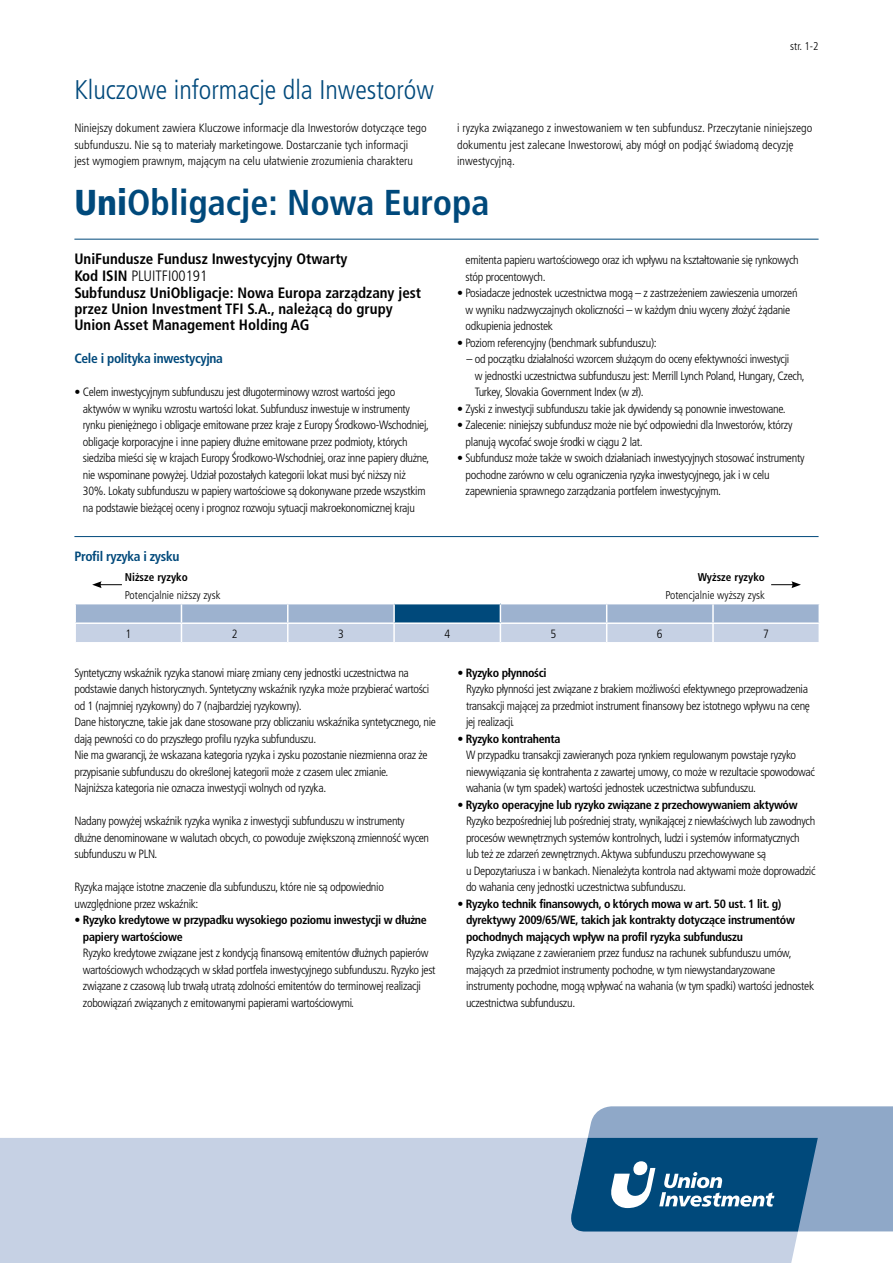
<style>
.page{position:relative;width:893px;height:1263px;background:#fff}
.page>*{position:absolute;margin:0;border:0;box-sizing:border-box;transform-origin:0 0}
.t1{font:700 condensed 36px "Frutiger LT Pro";color:#00497b}
.t2{font:300 condensed 27px "Frutiger LT Pro";color:#00497b}
.t3{font:700 condensed 15px/16.5px "Frutiger LT Pro";color:#000}
.t4{font:700 condensed 13.5px "Frutiger LT Pro";letter-spacing:-.025em;color:#00497b}
.t5{font:300 condensed 12px/16.5px "Frutiger LT Pro";letter-spacing:-.025em;color:#000}
.t6{font:300 condensed 12px/16.5px "Frutiger LT Pro";color:#000}
.t7{font:700 condensed 12px/16.5px "Frutiger LT Pro";letter-spacing:-.025em;color:#000}
.t8{font:300 condensed 11.25px "Frutiger LT Pro";color:#000}
.t9{font:700 condensed 11.25px "Frutiger LT Pro";color:#000}
.s1{font-weight:900}
.s2{font-weight:300}
.s3{font-weight:700}
</style>
<div class="page">
<div style="left:0;top:1138px;width:818px;height:125px;background:#c6d1e4"></div>
<svg style="left:568px;top:1106px;width:325px;height:125px"></svg>
<hr style="left:74px;top:239px;width:745px;height:1px;background:#00497b">
<hr style="left:74px;top:536px;width:745px;height:1px;background:#00497b">
<svg style="left:75px;top:604px;width:744px;height:39px"></svg>
<hr style="left:181px;top:622px;width:107px;height:2px;background:#fff">
<hr style="left:288px;top:622px;width:106px;height:2px;background:#fff">
<hr style="left:394px;top:622px;width:106px;height:2px;background:#fff">
<hr style="left:500px;top:622px;width:107px;height:2px;background:#fff">
<hr style="left:607px;top:622px;width:106px;height:2px;background:#fff">
<svg style="left:92px;top:581px;width:30px;height:7px"></svg>
<svg style="left:771px;top:581px;width:30px;height:7px"></svg>
<h2 class="t2" style="left:74px;top:74px;width:361px">Kluczowe informacje dla Inwestorów</h2>
<p class="t8" style="left:790px;top:39px;width:30px">str. 1-2</p>
<p class="t6" style="left:74px;top:120px;width:354px">Niniejszy dokument zawiera Kluczowe informacje dla Inwestorów dotyczące tego subfunduszu. Nie są to materiały marketingowe. Dostarczanie tych informacji<br>jest wymogiem prawnym, mającym na celu ułatwienie zrozumienia charakteru</p>
<p class="t6" style="left:457px;top:120px;width:357px">i ryzyka związanego z inwestowaniem w ten subfundusz. Przeczytanie niniejszego dokumentu jest zalecane Inwestorowi, aby mógł on podjąć świadomą decyzję inwestycyjną.</p>
<h1 class="t1" style="left:74px;top:181px;width:417px"><span class="s1">Uni</span>Obligacje: Nowa Europa</h1>
<p class="t3" style="left:74px;top:251px;width:348px">UniFundusze Fundusz Inwestycyjny Otwarty<br>Kod ISIN <span class="s2">PLUITFI00191<br></span>Subfundusz UniObligacje: Nowa Europa zarządzany jest przez Union Investment TFI S.A., należącą do grupy Union Asset Management Holding AG</p>
<p class="t4" style="left:74px;top:350px;width:150px">Cele i polityka inwestycyjna</p>
<p class="t5" style="left:83px;top:384px;width:348px;text-indent:-9px">• Celem inwestycyjnym subfunduszu jest długoterminowy wzrost wartości jego aktywów w wyniku wzrostu wartości lokat. Subfundusz inwestuje w instrumenty rynku pieniężnego i obligacje emitowane przez kraje z Europy Środkowo-Wschodniej, obligacje korporacyjne i inne papiery dłużne emitowane przez podmioty, których siedziba mieści się w krajach Europy Środkowo-Wschodniej, oraz inne papiery dłużne, nie wspominane powyżej. Udział pozostałych kategorii lokat musi być niższy niż 30%. Lokaty subfunduszu w papiery wartościowe są dokonywane przede wszystkim na podstawie bieżącej oceny i prognoz rozwoju sytuacji makroekonomicznej kraju</p>
<p class="t5" style="left:466px;top:252px;width:335px">emitenta papieru wartościowego oraz ich wpływu na kształtowanie się rynkowych stóp procentowych.</p>
<p class="t5" style="left:466px;top:285px;width:333px;text-indent:-9px">• Posiadacze jednostek uczestnictwa mogą – z zastrzeżeniem zawieszenia umorzeń w wyniku nadzwyczajnych okoliczności – w każdym dniu wyceny złożyć żądanie odkupienia jednostek</p>
<p class="t5" style="left:457px;top:334px;width:201px">• Poziom referencyjny (benchmark subfunduszu):</p>
<p class="t5" style="left:475px;top:351px;width:332px;text-indent:-8px">– od początku działalności wzorcem służącym do oceny efektywności inwestycji<br>w jednostki uczestnictwa subfunduszu jest: Merrill Lynch Poland, Hungary, Czech,<br>Turkey, Slovakia Government Index (w zł).</p>
<p class="t5" style="left:457px;top:400px;width:330px">• Zyski z inwestycji subfunduszu takie jak dywidendy są ponownie inwestowane.</p>
<p class="t5" style="left:466px;top:417px;width:328px;text-indent:-9px">• Zalecenie: niniejszy subfundusz może nie być odpowiedni dla Inwestorów, którzy planują wycofać swoje środki w ciągu 2 lat.</p>
<p class="t5" style="left:466px;top:450px;width:340px;text-indent:-9px">• Subfundusz może także w swoich działaniach inwestycyjnych stosować instrumenty pochodne zarówno w celu ograniczenia ryzyka inwestycyjnego, jak i w celu zapewnienia sprawnego zarządzania portfelem inwestycyjnym.</p>
<p class="t4" style="left:74px;top:548px;width:107px">Profil ryzyka i zysku</p>
<p class="t9" style="left:125px;top:571px;width:65px">Niższe ryzyko</p>
<p class="t8" style="left:125px;top:589px;width:97px">Potencjalnie niższy zysk</p>
<p class="t9" style="left:698px;top:571px;width:69px">Wyższe ryzyko</p>
<p class="t8" style="left:665px;top:589px;width:101px">Potencjalnie wyższy zysk</p>
<p class="t5" style="left:125px;top:625px;width:7px">1</p>
<p class="t5" style="left:232px;top:625px;width:7px">2</p>
<p class="t5" style="left:338px;top:625px;width:7px">3</p>
<p class="t5" style="left:444px;top:625px;width:7px">4</p>
<p class="t5" style="left:551px;top:625px;width:7px">5</p>
<p class="t5" style="left:657px;top:625px;width:7px">6</p>
<p class="t5" style="left:763px;top:625px;width:7px">7</p>
<p class="t5" style="left:74px;top:664px;width:363px">Syntetyczny wskaźnik ryzyka stanowi miarę zmiany ceny jednostki uczestnictwa na podstawie danych historycznych. Syntetyczny wskaźnik ryzyka może przybierać wartości od 1 (najmniej ryzykowny) do 7 (najbardziej ryzykowny).<br>Dane historyczne, takie jak dane stosowane przy obliczaniu wskaźnika syntetycznego, nie dają pewności co do przyszłego profilu ryzyka subfunduszu.<br>Nie ma gwarancji, że wskazana kategoria ryzyka i zysku pozostanie niezmienna oraz że przypisanie subfunduszu do określonej kategorii może z czasem ulec zmianie.<br>Najniższa kategoria nie oznacza inwestycji wolnych od ryzyka.</p>
<p class="t5" style="left:74px;top:813px;width:356px">Nadany powyżej wskaźnik ryzyka wynika z inwestycji subfunduszu w instrumenty dłużne denominowane w walutach obcych, co powoduje zwiększoną zmienność wycen subfunduszu w PLN.</p>
<p class="t5" style="left:74px;top:879px;width:311px">Ryzyka mające istotne znaczenie dla subfunduszu, które nie są odpowiednio uwzględnione przez wskaźnik:</p>
<p class="t7" style="left:83px;top:912px;width:345px;text-indent:-9px"><span class="s2">•</span> Ryzyko kredytowe w przypadku wysokiego poziomu inwestycji w dłużne papiery wartościowe</p>
<p class="t5" style="left:83px;top:945px;width:354px">Ryzyko kredytowe związane jest z kondycją finansową emitentów dłużnych papierów wartościowych wchodzących w skład portfela inwestycyjnego subfunduszu. Ryzyko jest związane z czasową lub trwałą utratą zdolności emitentów do terminowej realizacji zobowiązań związanych z emitowanymi papierami wartościowymi.</p>
<p class="t5" style="left:466px;top:664px;width:345px;text-indent:-9px">• <span class="s3">Ryzyko płynności<br></span>Ryzyko płynności jest związane z brakiem możliwości efektywnego przeprowadzenia transakcji mającej za przedmiot instrument finansowy bez istotnego wpływu na cenę jej realizacji.</p>
<p class="t5" style="left:466px;top:730px;width:350px;text-indent:-9px">• <span class="s3">Ryzyko kontrahenta<br></span>W przypadku transakcji zawieranych poza rynkiem regulowanym powstaje ryzyko niewywiązania się kontrahenta z zawartej umowy, co może w rezultacie spowodować wahania (w tym spadek) wartości jednostek uczestnictwa subfunduszu.</p>
<p class="t5" style="left:466px;top:796px;width:351px;text-indent:-9px">• <span class="s3">Ryzyko operacyjne lub ryzyko związane z przechowywaniem aktywów </span>Ryzyko bezpośredniej lub pośredniej straty, wynikającej z niewłaściwych lub zawodnych procesów wewnętrznych systemów kontrolnych, ludzi i systemów informatycznych lub też ze zdarzeń zewnętrznych. Aktywa subfunduszu przechowywane są<br>u Depozytariusza i w bankach. Nienależyta kontrola nad aktywami może doprowadzić do wahania ceny jednostki uczestnictwa subfunduszu.</p>
<p class="t7" style="left:466px;top:895px;width:330px;text-indent:-9px"><span class="s2">•</span> Ryzyko technik finansowych, o których mowa w art. 50 ust. 1 lit. g) dyrektywy 2009/65/WE, takich jak kontrakty dotyczące instrumentów pochodnych mających wpływ na profil ryzyka subfunduszu</p>
<p class="t5" style="left:466px;top:945px;width:350px">Ryzyka związane z zawieraniem przez fundusz na rachunek subfunduszu umów, mających za przedmiot instrumenty pochodne, w tym niewystandaryzowane instrumenty pochodne, mogą wpływać na wahania (w tym spadki) wartości jednostek uczestnictwa subfunduszu.</p>
</div>
